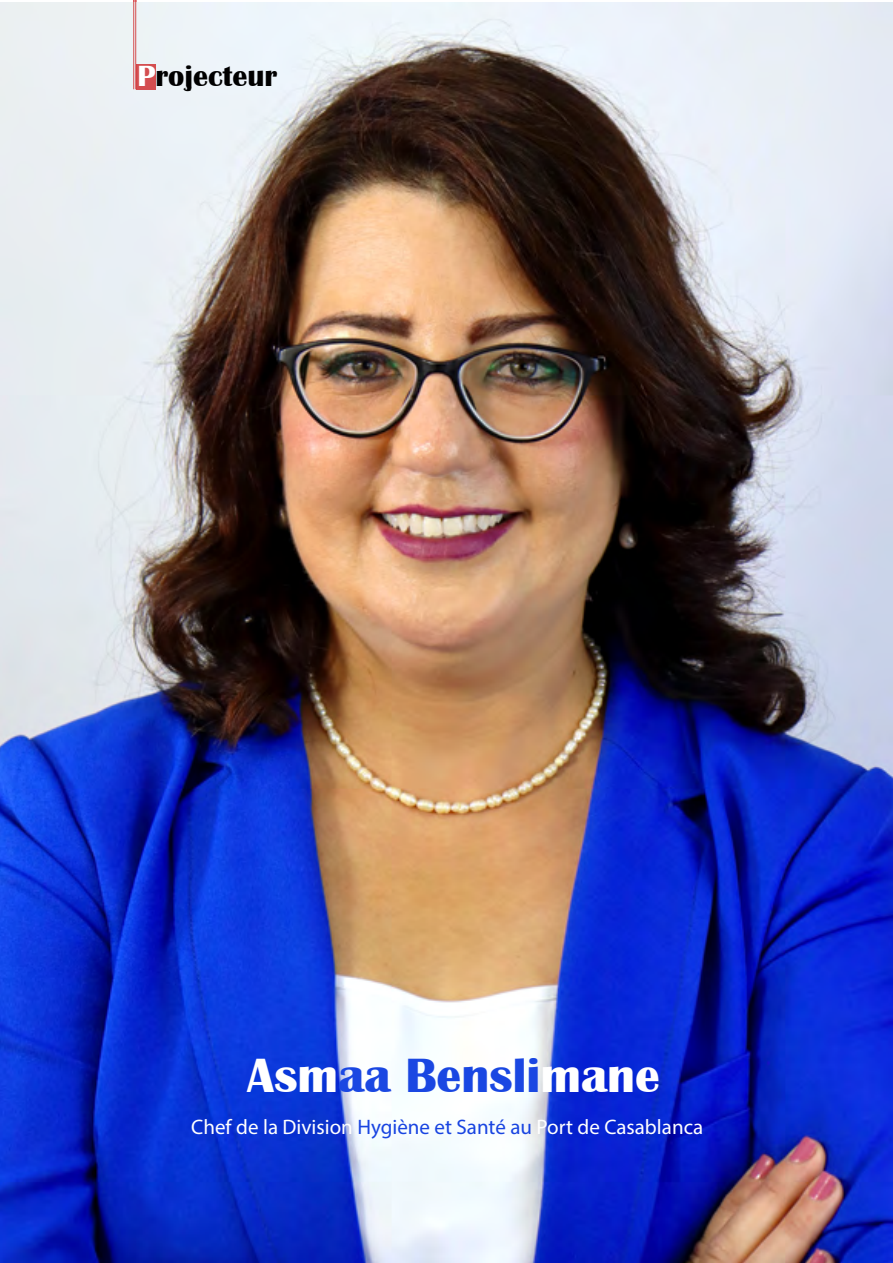
<style>
.page{position:relative;width:893px;height:1263px;background:#fff}
.page>*{position:absolute;margin:0;border:0;box-sizing:border-box;transform-origin:0 0}
.t1{font:700 49.5px "Britannic";color:#1a47e2}
.t2{font:700 30px "Britannic";color:#000}
.t3{font:21px "Myriad Pro";color:#fff}
.s1{color:#fff}
.s2{color:#1844e1}
</style>
<div class="page">
<hr style="left:136px;top:0;width:1px;height:89px;background:#cd1719">
<hr style="left:134px;top:0;width:1px;height:89px;background:#cd1719">
<img style="left:0;top:2px;width:893px;height:1261px">
<div style="left:136px;top:64px;width:19px;height:25px;background:#d44e50"></div>
<hr style="left:135px;top:0;width:1px;height:89px;background:#cd1719">
<hr style="left:133px;top:0;width:1px;height:89px;background:#cd1719">
<h2 class="t2" style="left:138px;top:59px;width:141px"><span class="s1">P</span>rojecteur</h2>
<h1 class="t1" style="left:247px;top:1048px;width:414px"><span class="s1">Asm</span>aa Bensli<span class="s1">mane</span></h1>
<p class="t3" style="left:191px;top:1114px;width:513px">Chef de la Division <span class="s2">Hygiène et Santé au</span> Port de Casablanca</p>
</div>
